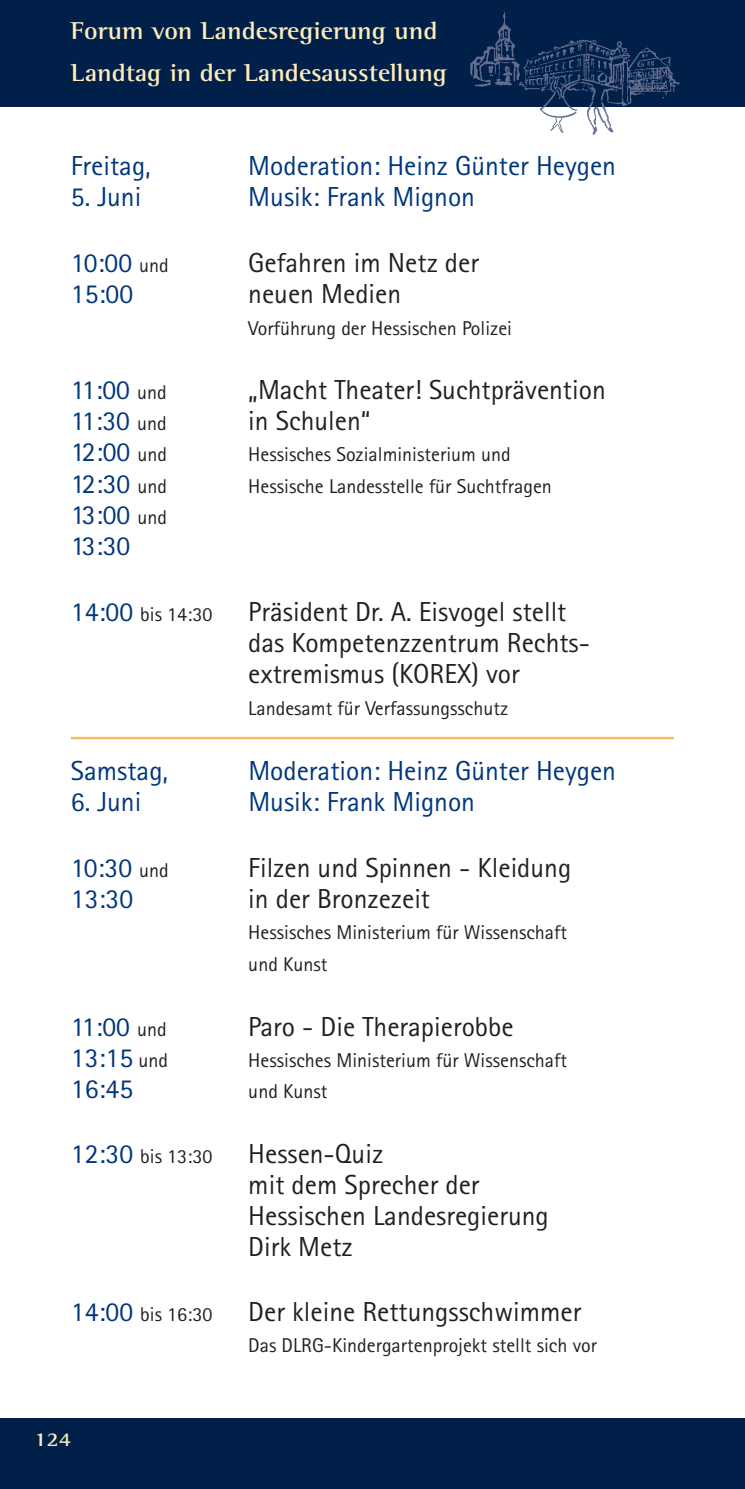
<style>
.page{position:relative;width:745px;height:1489px;background:#fff}
.page>*{position:absolute;margin:0;border:0;box-sizing:border-box;transform-origin:0 0}
.t1{font:27.5px/31.2px "Rotis Sans Serif";color:#231f20}
.t2{font:27.5px/31.2px "Rotis Sans Serif";color:#00367b}
.t3{font:700 25px/42.5px "Rotis Semi Serif";color:#ffecbb;scale:1.05 1}
.t4{font:20px/31.2px "Rotis Sans Serif";color:#231f20}
.t5{font:700 20px "Rotis Semi Serif";color:#ffecbb;scale:1.1 1}
.s1{font-size:20px;color:#231f20}
.s2{font-size:27.5px;color:#00367b}
</style>
<div class="page">
<div style="left:0;top:0;width:744px;height:106px;background:#002049"></div>
<div style="left:0;top:1417px;width:744px;height:71px;background:#002049"></div>
<img style="left:438px;top:12px;width:254px;height:123px">
<hr style="left:71px;top:736px;width:602px;height:3px;background:#fcba62">
<p class="t3" style="left:71px;top:11px;width:359px">Forum von Landesregierung und<br>Landtag in der Landesausstellung</p>
<h1 class="t2" style="left:71px;top:153px;width:81px">Freitag,</h1>
<h1 class="t2" style="left:71px;top:184px;width:72px">5. Juni</h1>
<h1 class="t2" style="left:248px;top:153px;width:369px">Moderation: Heinz Günter Heygen<br>Musik: Frank Mignon</h1>
<h1 class="t2" style="left:71px;top:250px;width:99px">10:00 <span class="s1">und<br></span>15:00</h1>
<h1 class="t1" style="left:248px;top:250px;width:232px">Gefahren im Netz der neuen Medien</h1>
<p class="t4" style="left:248px;top:314px;width:265px">Vorführung der Hessischen Polizei</p>
<h1 class="t2" style="left:71px;top:376px;width:98px;text-align:justify">11:00 <span class="s1">und </span>11:30 <span class="s1">und </span>12:00 <span class="s1">und </span>12:30 <span class="s1">und </span>13:00 <span class="s1">und </span>13:30</h1>
<h1 class="t1" style="left:248px;top:376px;width:359px">„Macht Theater! Suchtprävention in Schulen“</h1>
<p class="t4" style="left:248px;top:441px;width:305px">Hessisches Sozialministerium und<br>Hessische Landesstelle für Suchtfragen</p>
<p class="t4" style="left:71px;top:601px;width:143px"><span class="s2">14:00</span> bis 14:30</p>
<h1 class="t1" style="left:248px;top:598px;width:343px">Präsident Dr. A. Eisvogel stellt das Kompetenzzentrum Rechts&shy;extremismus (KOREX) vor</h1>
<p class="t4" style="left:248px;top:694px;width:261px">Landesamt für Verfassungsschutz</p>
<h1 class="t2" style="left:71px;top:757px;width:99px">Samstag,</h1>
<h1 class="t2" style="left:71px;top:788px;width:72px">6. Juni</h1>
<h1 class="t2" style="left:248px;top:757px;width:369px">Moderation: Heinz Günter Heygen<br>Musik: Frank Mignon</h1>
<h1 class="t2" style="left:71px;top:854px;width:99px">10:30 <span class="s1">und<br></span>13:30</h1>
<h1 class="t1" style="left:248px;top:854px;width:324px">Filzen und Spinnen - Kleidung in der Bronzezeit</h1>
<p class="t4" style="left:248px;top:918px;width:320px">Hessisches Ministerium für Wissenschaft und Kunst</p>
<h1 class="t2" style="left:71px;top:1013px;width:98px;text-align:justify">11:00 <span class="s1">und </span>13:15 <span class="s1">und </span>16:45</h1>
<h1 class="t1" style="left:248px;top:1013px;width:267px">Paro - Die Therapierobbe</h1>
<p class="t4" style="left:248px;top:1046px;width:320px">Hessisches Ministerium für Wissenschaft und Kunst</p>
<p class="t4" style="left:71px;top:1142px;width:143px"><span class="s2">12:30</span> bis 13:30</p>
<h1 class="t1" style="left:248px;top:1140px;width:302px">Hessen-Quiz<br>mit dem Sprecher der<br>Hessischen Landesregierung<br>Dirk Metz</h1>
<p class="t4" style="left:71px;top:1300px;width:143px"><span class="s2">14:00</span> bis 16:30</p>
<h1 class="t1" style="left:248px;top:1298px;width:334px">Der kleine Rettungsschwimmer</h1>
<p class="t4" style="left:248px;top:1331px;width:350px">Das DLRG-Kindergartenprojekt stellt sich vor</p>
<p class="t5" style="left:34px;top:1432px;width:35px">124</p>
</div>
